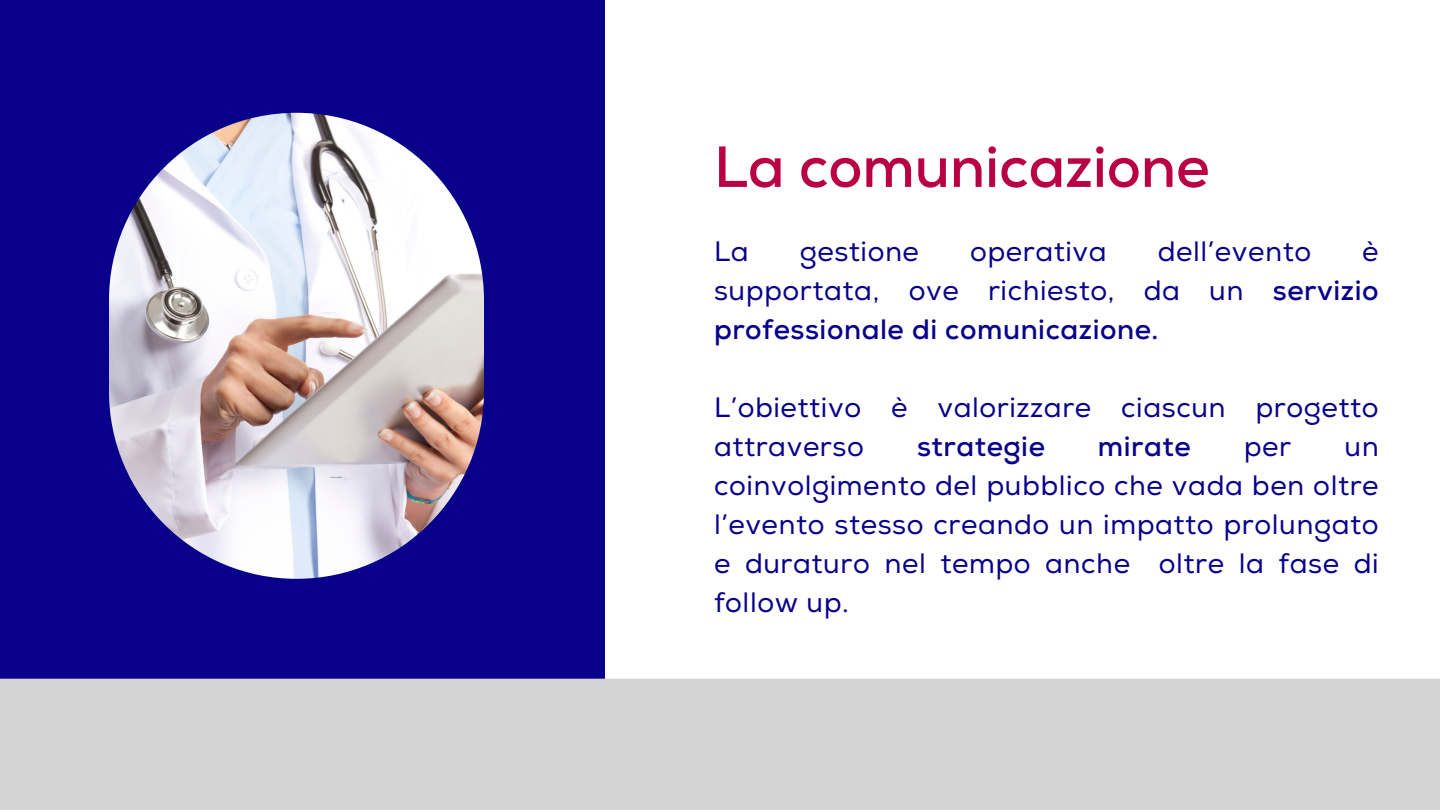
<style>
.page{position:relative;width:1440px;height:810px;background:#fff}
.page>*{position:absolute;margin:0;border:0;box-sizing:border-box;transform-origin:0 0}
.t1{font:700 57.8px "Nexa";color:#b90044}
.t2{font:28px/39px "Nexa";letter-spacing:.02em;color:#08008a}
.t3{font:700 28px/39px "Nexa";letter-spacing:.02em;color:#08008a;text-align:justify}
.s1{font-weight:400}
</style>
<div class="page">
<div style="left:0;top:0;width:605px;height:810px;background:#08008a"></div>
<img style="left:109px;top:113px;width:375px;height:466px;border-radius:188px">
<div style="left:0;top:682px;width:1440px;height:128px;background:#d4d4d4"></div>
<hr style="left:0;top:679px;width:1440px;height:3px;background:#d4d4d4">
<h1 class="t1" style="left:714px;top:133px;width:497px">La comunicazione</h1>
<p class="t3" style="left:714px;top:233px;width:666px;text-indent:648px"><span class="s1">è supportata, ove richiesto, da un</span> servizio professionale di comunicazione.</p>
<p class="t2" style="left:714px;top:233px;width:36px">La</p>
<p class="t2" style="left:800px;top:233px;width:121px">gestione</p>
<p class="t2" style="left:970px;top:233px;width:138px">operativa</p>
<p class="t2" style="left:1158px;top:233px;width:155px">dell’evento</p>
<p class="t2" style="left:714px;top:389px;width:666px">L’obiettivo è valorizzare ciascun progetto attraverso</p>
<p class="t3" style="left:917px;top:428px;width:129px">strategie</p>
<p class="t3" style="left:1098px;top:428px;width:94px">mirate</p>
<p class="t2" style="left:1244px;top:428px;width:49px">per</p>
<p class="t2" style="left:714px;top:428px;width:666px;text-align:justify;text-indent:630px">un coinvolgimento del pubblico che vada ben oltre l’evento stesso creando un impatto prolungato e duraturo nel tempo anche oltre la fase di follow up.</p>
</div>
